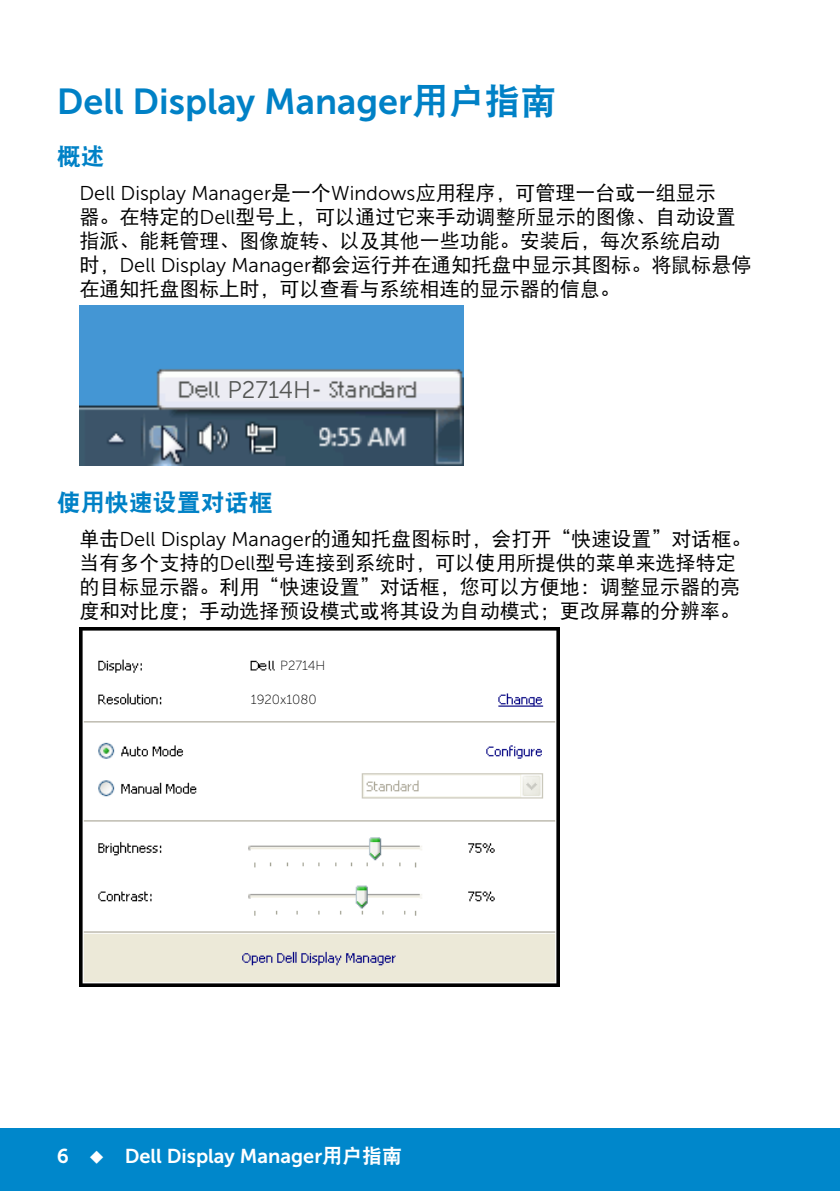
<style>
.page{position:relative;width:840px;height:1191px;background:#fff}
.page>*{position:absolute;margin:0;border:0;box-sizing:border-box;transform-origin:0 0}
.Head1{font:36px "Museo Sans For Dell 700";color:#0081c6}
.Head2{font:24px "DFP Hei W9";color:#0081c6}
.t1{font:24px "Museo Sans For Dell 300";color:#545654}
.Paragraph{font:20px/24px "DF Hei W5";color:#000}
.t2{font:20px "Museo Sans For Dell 700";color:#fff}
.t3{font:13.2px "Museo Sans For Dell 100";color:#000}
.s1{font-family:"DFP Hei W9"}
.s2{font-family:"Museo Sans For Dell 300"}
</style>
<div class="page">
<div style="left:0;top:1128px;width:839px;height:63px;background:#0087cb"></div>
<img style="left:79px;top:306px;width:384px;height:160px">
<div style="left:223px;top:379px;width:82px;height:20px;background:#ececf3"></div>
<img style="left:79px;top:628px;width:479px;height:358px">
<div style="left:276px;top:658px;width:56px;height:16px;background:#fff"></div>
<div style="left:249px;top:693px;width:61px;height:16px;background:#fff"></div>
<p class="Head1" style="left:57px;top:81px;width:501px">Dell Display Manager<span class="s1">用户指南</span></p>
<p class="Head2" style="left:57px;top:144px;width:49px">概述</p>
<p class="Paragraph" style="left:79px;top:181px;width:673px"><span class="s2">Dell Display Manager</span>是一个<span class="s2">Windows</span>应用程序，可管理一台或一组显示<br>器。在特定的<span class="s2">Dell</span>型号上，可以通过它来手动调整所显示的图像、自动设置指派、能耗管理、图像旋转、以及其他一些功能。安装后，每次系统启动<br>时，<span class="s2">Dell Display Manager</span>都会运行并在通知托盘中显示其图标。将鼠标悬停在通知托盘图标上时，可以查看与系统相连的显示器的信息。</p>
<p class="t1" style="left:227px;top:377px;width:85px">P2714H</p>
<p class="Head2" style="left:57px;top:490px;width:217px">使用快速设置对话框</p>
<p class="Paragraph" style="left:79px;top:527px;width:673px">单击<span class="s2">Dell Display Manager</span>的通知托盘图标时，会打开“快速设置”对话框。当有多个支持的<span class="s2">Dell</span>型号连接到系统时，可以使用所提供的菜单来选择特定的目标显示器。利用“快速设置”对话框，您可以方便地：调整显示器的亮度和对比度；手动选择预设模式或将其设为自动模式；更改屏幕的分辨率。</p>
<p class="t3" style="left:280px;top:659px;width:47px">P2714H</p>
<p class="t3" style="left:251px;top:693px;width:67px">1920x1080</p>
<p class="t2" style="left:57px;top:1144px;width:347px">6 ◆ Dell Display Manager<span class="s1">用户指南</span></p>
</div>
